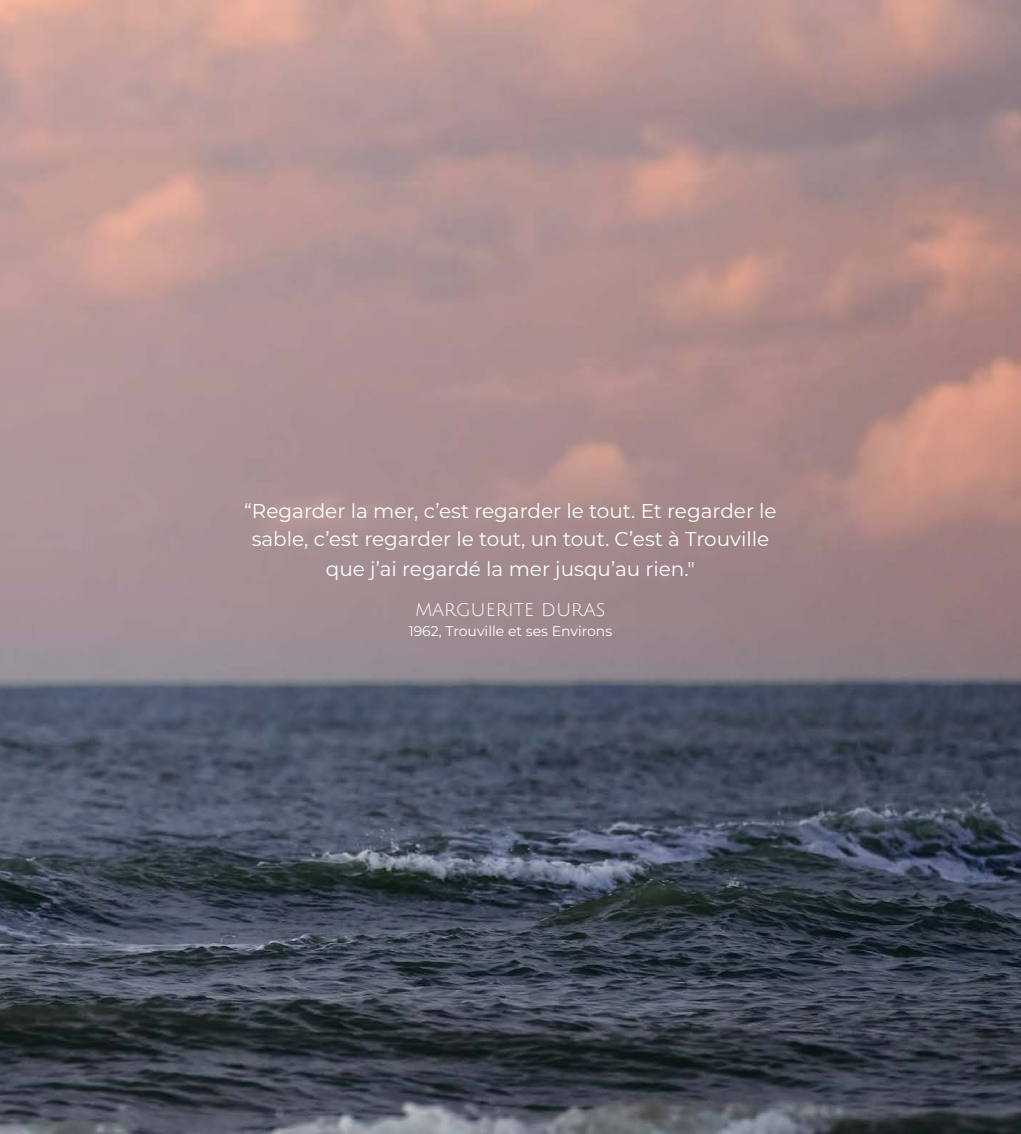
<style>
.page{position:relative;width:1021px;height:1134px;background:#fff}
.page>*{position:absolute;margin:0;border:0;box-sizing:border-box;transform-origin:0 0}
.t1{font:20px/28px "Montserrat";color:#fff;text-align:center}
.t2{font:20px "Julius Sans One";color:#fff}
.t3{font:14px "Montserrat";color:#fff}
</style>
<div class="page">
<img style="left:0;top:0;width:1020px;height:1134px">
<p class="t1" style="left:244px;top:496px;width:534px">“Regarder la mer, c’est regarder le tout. Et regarder le sable, c’est regarder le tout, un tout. C’est à Trouville</p>
<p class="t1" style="left:326px;top:554px;width:371px">que j’ai regardé la mer jusqu’au rien."</p>
<p class="t2" style="left:415px;top:598px;width:192px">MARGUERITE DURAS</p>
<p class="t3" style="left:408px;top:621px;width:205px">1962, Trouville et ses Environs</p>
</div>
